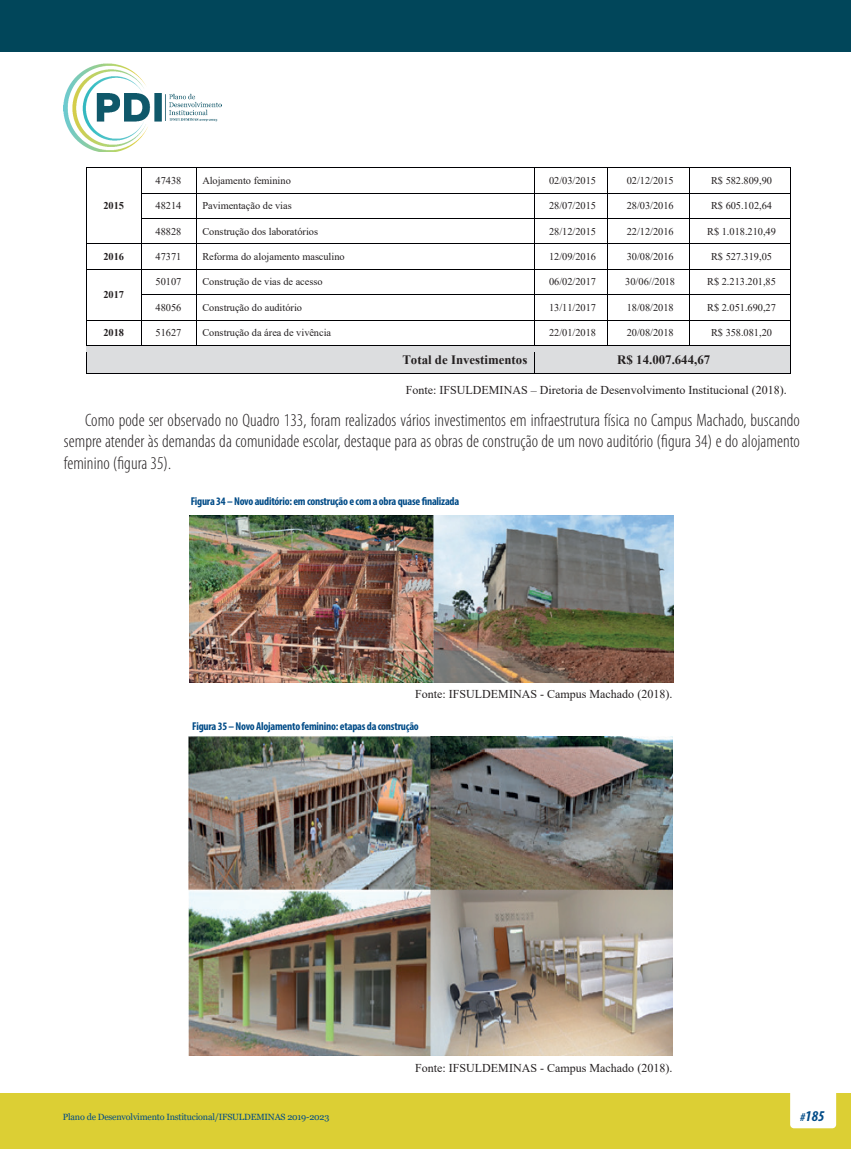
<style>
.page{position:relative;width:851px;height:1149px;background:#fff}
.page>*{position:absolute;margin:0;border:0;box-sizing:border-box;transform-origin:0 0}
.t1{font:300 condensed 18px/21.1px "Myriad Pro";letter-spacing:.005em;color:#231f20;text-align:justify}
.t2{font:italic 700 condensed 15px "Myriad Pro";color:#004b87}
.t3{font:700 12.9px "Times New Roman";letter-spacing:.005em;color:#231f20}
.t4{font:12px "Times New Roman";color:#231f20}
.t5{font:700 condensed 11.4px "Myriad Pro";letter-spacing:-.02em;color:#004b87}
.t6{font:10.35px "Times New Roman";letter-spacing:-.005em;color:#231f20}
.t7{font:700 10.35px "Times New Roman";letter-spacing:-.005em;color:#231f20}
.t8{font:9px "Georgia";letter-spacing:-.02em;color:#004b87}
.s1{font-size:12px}
</style>
<div class="page">
<div style="left:0;top:1093px;width:850px;height:55px;background:#dccf34"></div>
<div style="left:790px;top:1077px;width:46px;height:50px;background:#fff;border-radius:4px"></div>
<div style="left:0;top:0;width:850px;height:52px;background:#01465a"></div>
<img style="left:64px;top:64px;width:157px;height:88px">
<img style="left:189px;top:515px;width:484px;height:167px">
<img style="left:189px;top:736px;width:483px;height:318px">
<hr style="left:87px;top:167px;width:54px;height:1px;background:#000003">
<hr style="left:142px;top:167px;width:54px;height:1px;background:#000003">
<hr style="left:196px;top:167px;width:338px;height:1px;background:#000003">
<hr style="left:534px;top:167px;width:73px;height:1px;background:#000003">
<hr style="left:607px;top:167px;width:82px;height:1px;background:#000003">
<hr style="left:689px;top:167px;width:100px;height:1px;background:#000003">
<hr style="left:142px;top:193px;width:54px;height:1px;background:#000003">
<hr style="left:196px;top:193px;width:338px;height:1px;background:#000003">
<hr style="left:534px;top:193px;width:73px;height:1px;background:#000003">
<hr style="left:607px;top:193px;width:82px;height:1px;background:#000003">
<hr style="left:689px;top:193px;width:100px;height:1px;background:#000003">
<hr style="left:142px;top:218px;width:54px;height:1px;background:#000003">
<hr style="left:196px;top:218px;width:338px;height:1px;background:#000003">
<hr style="left:534px;top:218px;width:73px;height:1px;background:#000003">
<hr style="left:607px;top:218px;width:82px;height:1px;background:#000003">
<hr style="left:689px;top:218px;width:100px;height:1px;background:#000003">
<hr style="left:87px;top:243px;width:54px;height:1px;background:#000003">
<hr style="left:142px;top:243px;width:54px;height:1px;background:#000003">
<hr style="left:196px;top:243px;width:338px;height:1px;background:#000003">
<hr style="left:534px;top:243px;width:73px;height:1px;background:#000003">
<hr style="left:607px;top:243px;width:82px;height:1px;background:#000003">
<hr style="left:689px;top:243px;width:100px;height:1px;background:#000003">
<hr style="left:87px;top:269px;width:54px;height:1px;background:#000003">
<hr style="left:142px;top:269px;width:54px;height:1px;background:#000003">
<hr style="left:196px;top:269px;width:338px;height:1px;background:#000003">
<hr style="left:534px;top:269px;width:73px;height:1px;background:#000003">
<hr style="left:607px;top:269px;width:82px;height:1px;background:#000003">
<hr style="left:689px;top:269px;width:100px;height:1px;background:#000003">
<hr style="left:142px;top:294px;width:54px;height:1px;background:#000003">
<hr style="left:196px;top:294px;width:338px;height:1px;background:#000003">
<hr style="left:534px;top:294px;width:73px;height:1px;background:#000003">
<hr style="left:607px;top:294px;width:82px;height:1px;background:#000003">
<hr style="left:689px;top:294px;width:100px;height:1px;background:#000003">
<hr style="left:87px;top:320px;width:54px;height:1px;background:#000003">
<hr style="left:142px;top:320px;width:54px;height:1px;background:#000003">
<hr style="left:196px;top:320px;width:338px;height:1px;background:#000003">
<hr style="left:534px;top:320px;width:73px;height:1px;background:#000003">
<hr style="left:607px;top:320px;width:82px;height:1px;background:#000003">
<hr style="left:689px;top:320px;width:100px;height:1px;background:#000003">
<div style="left:92px;top:352px;width:435px;height:15px;background:#dcdddf"></div>
<div style="left:540px;top:352px;width:247px;height:15px;background:#dcdddf"></div>
<hr style="left:87px;top:345px;width:54px;height:1px;background:#000003">
<div style="left:87px;top:346px;width:54px;height:6px;background:#dcdddf"></div>
<svg style="left:141px;top:167px;width:1px;height:185px"></svg>
<hr style="left:142px;top:345px;width:54px;height:1px;background:#000003">
<div style="left:142px;top:346px;width:54px;height:6px;background:#dcdddf"></div>
<svg style="left:196px;top:168px;width:1px;height:177px"></svg>
<hr style="left:196px;top:345px;width:338px;height:1px;background:#000003">
<div style="left:196px;top:346px;width:338px;height:6px;background:#dcdddf"></div>
<hr style="left:534px;top:345px;width:73px;height:1px;background:#000003">
<div style="left:534px;top:346px;width:73px;height:6px;background:#dcdddf"></div>
<svg style="left:607px;top:168px;width:1px;height:177px"></svg>
<hr style="left:607px;top:345px;width:82px;height:1px;background:#000003">
<div style="left:607px;top:346px;width:82px;height:6px;background:#dcdddf"></div>
<svg style="left:689px;top:168px;width:1px;height:177px"></svg>
<hr style="left:689px;top:345px;width:100px;height:1px;background:#000003">
<div style="left:689px;top:346px;width:100px;height:6px;background:#dcdddf"></div>
<div style="left:86px;top:367px;width:448px;height:6px;background:#dcdddf"></div>
<svg style="left:86px;top:167px;width:1px;height:207px"></svg>
<hr style="left:87px;top:373px;width:447px;height:1px;background:#000003">
<div style="left:534px;top:367px;width:255px;height:6px;background:#dcdddf"></div>
<svg style="left:534px;top:168px;width:1px;height:205px"></svg>
<hr style="left:534px;top:373px;width:255px;height:1px;background:#000003">
<svg style="left:789px;top:167px;width:1px;height:207px"></svg>
<p class="t7" style="left:103px;top:198px;width:22px">2015</p>
<p class="t6" style="left:156px;top:173px;width:27px">47438</p>
<p class="t6" style="left:202px;top:173px;width:90px">Alojamento feminino</p>
<p class="t6" style="left:549px;top:173px;width:49px">02/03/2015</p>
<p class="t6" style="left:626px;top:173px;width:49px">02/12/2015</p>
<p class="t6" style="left:711px;top:173px;width:62px">R$ 582.809,90</p>
<p class="t6" style="left:156px;top:198px;width:27px">48214</p>
<p class="t6" style="left:202px;top:198px;width:91px">Pavimentação de vias</p>
<p class="t6" style="left:549px;top:198px;width:49px">28/07/2015</p>
<p class="t6" style="left:626px;top:198px;width:49px">28/03/2016</p>
<p class="t6" style="left:711px;top:198px;width:62px">R$ 605.102,64</p>
<p class="t6" style="left:156px;top:224px;width:27px">48828</p>
<p class="t6" style="left:202px;top:224px;width:117px">Construção dos laboratórios</p>
<p class="t6" style="left:549px;top:224px;width:49px">28/12/2015</p>
<p class="t6" style="left:626px;top:224px;width:49px">22/12/2016</p>
<p class="t6" style="left:707px;top:224px;width:70px">R$ 1.018.210,49</p>
<p class="t7" style="left:103px;top:249px;width:22px">2016</p>
<p class="t6" style="left:156px;top:249px;width:27px">47371</p>
<p class="t6" style="left:202px;top:249px;width:144px">Reforma do alojamento masculino</p>
<p class="t6" style="left:549px;top:249px;width:49px">12/09/2016</p>
<p class="t6" style="left:626px;top:249px;width:49px">30/08/2016</p>
<p class="t6" style="left:711px;top:249px;width:62px">R$ 527.319,05</p>
<p class="t7" style="left:103px;top:287px;width:22px">2017</p>
<p class="t6" style="left:156px;top:274px;width:27px">50107</p>
<p class="t6" style="left:202px;top:274px;width:122px">Construção de vias de acesso</p>
<p class="t6" style="left:549px;top:274px;width:49px">06/02/2017</p>
<p class="t6" style="left:625px;top:274px;width:51px">30/06//2018</p>
<p class="t6" style="left:707px;top:274px;width:70px">R$ 2.213.201,85</p>
<p class="t6" style="left:156px;top:300px;width:27px">48056</p>
<p class="t6" style="left:202px;top:300px;width:101px">Construção do auditório</p>
<p class="t6" style="left:549px;top:300px;width:49px">13/11/2017</p>
<p class="t6" style="left:626px;top:300px;width:49px">18/08/2018</p>
<p class="t6" style="left:707px;top:300px;width:70px">R$ 2.051.690,27</p>
<p class="t7" style="left:103px;top:325px;width:22px">2018</p>
<p class="t6" style="left:156px;top:325px;width:27px">51627</p>
<p class="t6" style="left:202px;top:325px;width:130px">Construção da área de vivência</p>
<p class="t6" style="left:549px;top:325px;width:49px">22/01/2018</p>
<p class="t6" style="left:626px;top:325px;width:49px">20/08/2018</p>
<p class="t6" style="left:711px;top:325px;width:62px">R$ 358.081,20</p>
<p class="t3" style="left:402px;top:350px;width:126px">Total de Investimentos</p>
<p class="t3" style="left:617px;top:350px;width:94px">R$ 14.007.644,67</p>
<p class="t4" style="left:405px;top:381px;width:382px">Fonte: IFSULDEMINAS – Diretoria de Desenvolvimento Institucional (2018).</p>
<p class="t1" style="left:64px;top:410px;width:737px;text-indent:21px">Como pode ser observado no Quadro 133, foram realizados vários investimentos em infraestrutura física no Campus Machado, buscando sempre atender às demandas da comunidade escolar, destaque para as obras de construção de um novo auditório (figura 34) e do alojamento feminino (figura 35).</p>
<p class="t5" style="left:191px;top:494px;width:270px">Figura 34 – Novo auditório: em construção e com a obra quase nalizada</p>
<p class="t4" style="left:415px;top:685px;width:259px">Fonte: IFSULDEMINAS - Campus Machado (2018).</p>
<p class="t5" style="left:192px;top:718px;width:228px">Figura 35 – Novo Alojamento feminino: etapas da construção</p>
<p class="t4" style="left:415px;top:1059px;width:259px">Fonte: IFSULDEMINAS - Campus Machado (2018).</p>
<p class="t8" style="left:63px;top:1111px;width:268px">Plano de Desenvolvimento Institucional/IFSULDEMINAS 2019-2023</p>
<h2 class="t2" style="left:800px;top:1105px;width:26px"><span class="s1">#</span>185</h2>
</div>
